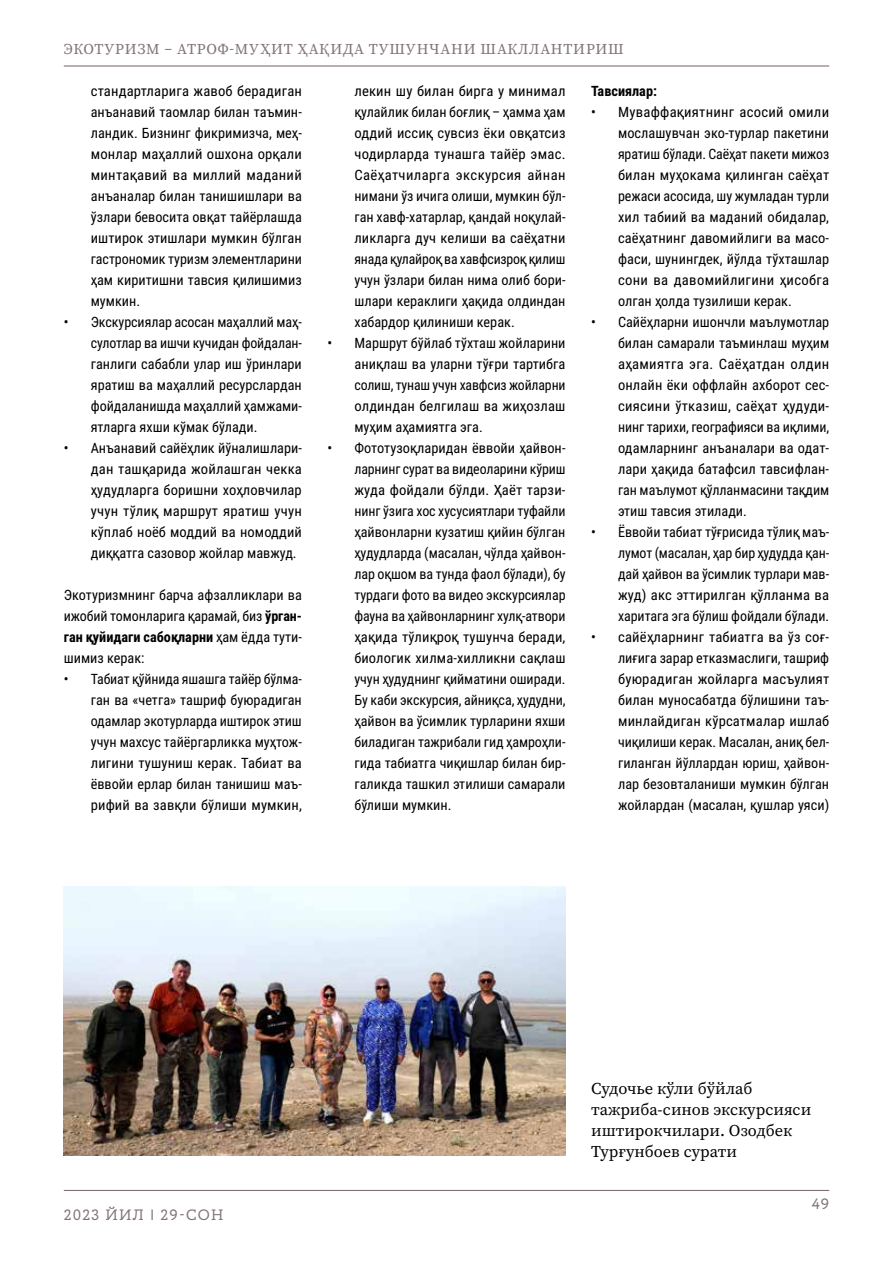
<style>
.page{position:relative;width:893px;height:1263px;background:#fff}
.page>*{position:absolute;margin:0;border:0;box-sizing:border-box;transform-origin:0 0}
.picture{font:16.5px/21px "Source Serif Variable";color:#000}
.t1{font:15px "Source Serif Variable";letter-spacing:.05em;color:#827373}
.t2{font:15px "Circe Slab A";letter-spacing:.075em;color:#827373}
.list_points{font:14.25px/21px "Roboto Condensed";color:#000;text-align:justify}
.list_points-2{font:700 14.25px "Roboto Condensed";color:#000}
.s1{font-weight:700}
</style>
<div class="page">
<hr style="left:64px;top:1190px;width:765px;height:1px;background:#827373">
<hr style="left:64px;top:65px;width:765px;height:2px;background:#827373">
<img style="left:64px;top:887px;width:502px;height:268px">
<p class="t1" style="left:64px;top:39px;width:561px">ЭКОТУРИЗМ – АТРОФ-МУҲИТ ҲАҚИДА ТУШУНЧАНИ ШАКЛЛАНТИРИШ</p>
<p class="list_points" style="left:91px;top:80px;width:213px">стандартларига жавоб берадиган анъанавий таомлар билан таъмин&shy;ландик. Бизнинг фикримизча, меҳ&shy;монлар маҳаллий ошхона орқали минтақавий ва миллий маданий анъаналар билан танишишлари ва ўзлари бевосита овқат тайёрлашда иштирок этишлари мумкин бўлган гастрономик туризм элементларини ҳам киритишни тавсия қилишимиз мумкин.</p>
<p class="list_points" style="left:91px;top:311px;width:213px;text-indent:-27px">• Экскурсиялар асосан маҳаллий маҳ&shy;сулотлар ва ишчи кучидан фойдалан&shy;ганлиги сабабли улар иш ўринлари яратиш ва маҳаллий ресурслардан фойдаланишда маҳаллий ҳамжами&shy;ятларга яхши кўмак бўлади.</p>
<p class="list_points" style="left:91px;top:437px;width:213px;text-indent:-27px">• Анъанавий сайёҳлик йўналишлари&shy;дан ташқарида жойлашган чекка ҳудудларга боришни хоҳловчилар учун тўлиқ маршрут яратиш учун кўплаб ноёб моддий ва номоддий диққатга сазовор жойлар мавжуд.</p>
<p class="list_points" style="left:64px;top:584px;width:240px">Экотуризмнинг барча афзалликлари ва ижобий томонларига қарамай, биз <span class="s1">ўрган&shy;ган қуйидаги сабоқларни</span> ҳам ёдда тути&shy;шимиз керак:</p>
<p class="list_points" style="left:91px;top:668px;width:213px;text-indent:-27px">• Табиат қўйнида яшашга тайёр бўлма&shy;ган ва «четга» ташриф буюрадиган одамлар экотурларда иштирок этиш учун махсус тайёргарликка муҳтож&shy;лигини тушуниш керак. Табиат ва ёввойи ерлар билан танишиш маъ&shy;рифий ва завқли бўлиши мумкин,</p>
<p class="list_points" style="left:354px;top:80px;width:213px">лекин шу билан бирга у минимал қулайлик билан боғлиқ – ҳамма ҳам оддий иссиқ сувсиз ёки овқатсиз чодирларда тунашга тайёр эмас.<br>Саёҳатчиларга экскурсия айнан нимани ўз ичига олиши, мумкин бўл&shy;ган хавф-хатарлар, қандай ноқулай&shy;ликларга дуч келиши ва саёҳатни янада қулайроқ ва хавфсизроқ қилиш учун ўзлари билан нима олиб бори&shy;шлари кераклиги ҳақида олдиндан хабардор қилиниши керак.</p>
<p class="list_points" style="left:354px;top:332px;width:213px;text-indent:-27px">• Маршрут бўйлаб тўхташ жойларини аниқлаш ва уларни тўғри тартибга солиш, тунаш учун хавфсиз жойларни олдиндан белгилаш ва жиҳозлаш муҳим аҳамиятга эга.</p>
<p class="list_points" style="left:354px;top:437px;width:213px;text-indent:-27px">• Фототузоқларидан ёввойи ҳайвон&shy;ларнинг сурат ва видеоларини кўриш жуда фойдали бўлди. Ҳаёт тарзи&shy;нинг ўзига хос хусусиятлари туфайли ҳайвонларни кузатиш қийин бўлган ҳудудларда (масалан, чўлда ҳайвон&shy;лар оқшом ва тунда фаол бўлади), бу турдаги фото ва видео экскурсиялар фауна ва ҳайвонларнинг хулқ-атвори ҳақида тўлиқроқ тушунча беради, биологик хилма-хилликни сақлаш учун ҳудуднинг қийматини оширади.<br>Бу каби экскурсия, айниқса, ҳудудни, ҳайвон ва ўсимлик турларини яхши биладиган тажрибали гид ҳамроҳли&shy;гида табиатга чиқишлар билан бир&shy;галикда ташкил этилиши самарали бўлиши мумкин.</p>
<p class="list_points-2" style="left:591px;top:81px;width:67px">Тавсиялар:</p>
<p class="list_points" style="left:618px;top:101px;width:213px;text-indent:-27px">• Муваффақиятнинг асосий омили мослашувчан эко-турлар пакетини яратиш бўлади. Саёҳат пакети мижоз билан муҳокама қилинган саёҳат режаси асосида, шу жумладан турли хил табиий ва маданий обидалар, саёҳатнинг давомийлиги ва масо&shy;фаси, шунингдек, йўлда тўхташлар сони ва давомийлигини ҳисобга олган ҳолда тузилиши керак.</p>
<p class="list_points" style="left:618px;top:311px;width:213px;text-indent:-27px">• Сайёҳларни ишончли маълумотлар билан самарали таъминлаш муҳим аҳамиятга эга. Саёҳатдан олдин онлайн ёки оффлайн ахборот сес&shy;сиясини ўтказиш, саёҳат ҳудуди&shy;нинг тарихи, географияси ва иқлими, одамларнинг анъаналари ва одат&shy;лари ҳақида батафсил тавсифлан&shy;ган маълумот қўлланмасини тақдим этиш тавсия этилади.</p>
<p class="list_points" style="left:618px;top:521px;width:213px;text-indent:-27px">• Ёввойи табиат тўғрисида тўлиқ маъ&shy;лумот (масалан, ҳар бир ҳудудда қан&shy;дай ҳайвон ва ўсимлик турлари мав&shy;жуд) акс эттирилган қўлланма ва харитага эга бўлиш фойдали бўлади.</p>
<p class="list_points" style="left:618px;top:626px;width:213px;text-indent:-27px">• сайёҳларнинг табиатга ва ўз соғ&shy;лиғига зарар етказмаслиги, ташриф буюрадиган жойларга масъулият билан муносабатда бўлишини таъ&shy;минлайдиган кўрсатмалар ишлаб чиқилиши керак. Масалан, аниқ бел&shy;гиланган йўллардан юриш, ҳайвон&shy;лар безовталаниши мумкин бўлган жойлардан (масалан, қушлар уяси)</p>
<p class="t2" style="left:64px;top:1206px;width:161px">2023 ЙИЛ | 29-СОН</p>
<p class="picture" style="left:591px;top:1078px;width:222px">Судочье кўли бўйлаб тажриба-синов экскурсияси иштирокчилари. Озодбек<br>Турғунбоев сурати</p>
<p class="t2" style="left:812px;top:1195px;width:19px">49</p>
</div>
